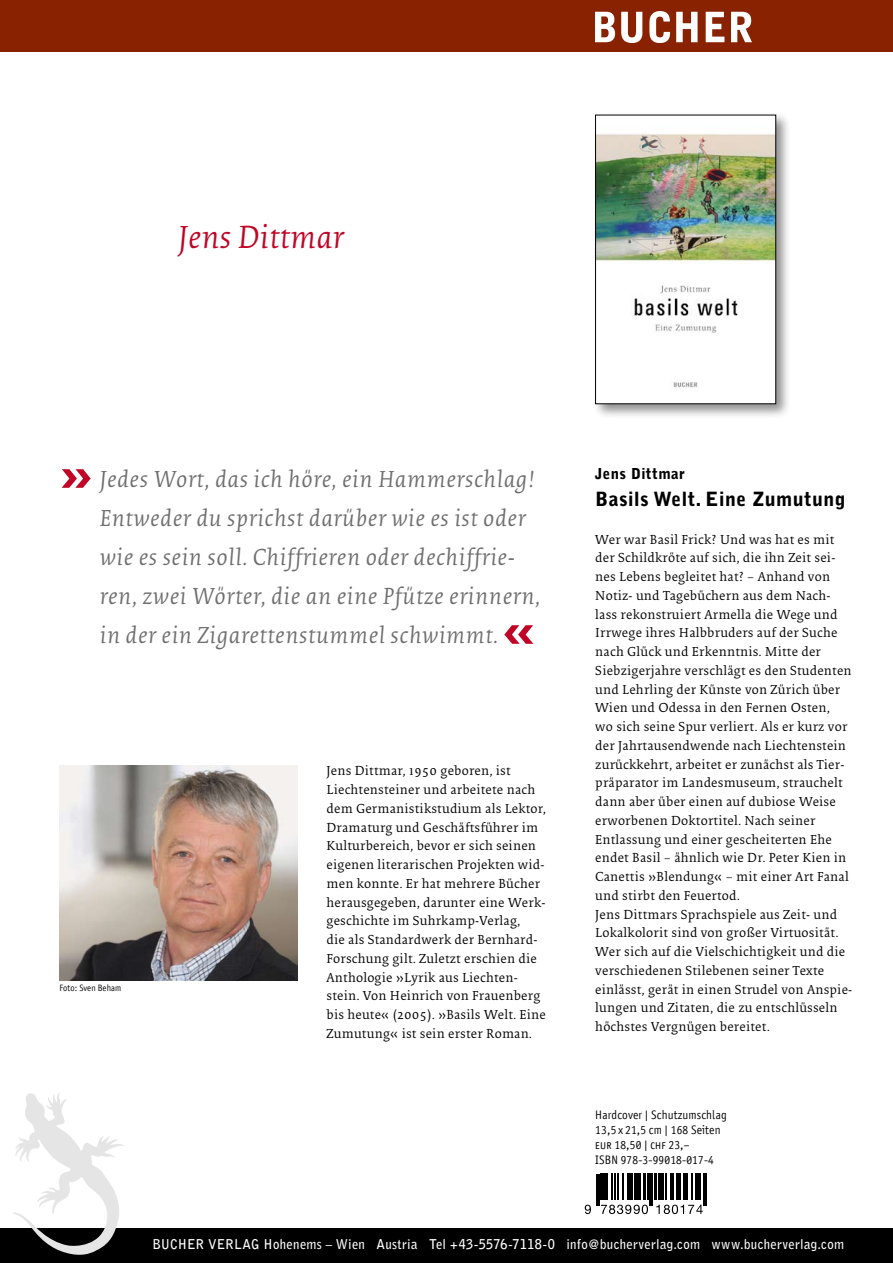
<style>
.page{position:relative;width:893px;height:1263px;background:#fff}
.page>*{position:absolute;margin:0;border:0;box-sizing:border-box;transform-origin:0 0}
.t1{font:900 60px "Bell Gothic";color:#c10526}
.t2{font:33px "Collis Italic Bib";letter-spacing:.01em;color:#c10526}
.t3{font:24px/39px "Collis Italic Bib";letter-spacing:.025em;color:#6f6f6f}
.t4{font:900 19.5px "Bell Gothic";letter-spacing:.025em;color:#000}
.t5{font:900 15px "Bell Gothic";letter-spacing:.025em;color:#000}
.t6{font:13.5px/18.8px "Collis Roman Txt";letter-spacing:.015em;color:#000}
.t7{font:13.5px/18.8px "Collis Roman Bib";letter-spacing:.015em;color:#000}
.t8{font:700 13.5px "Bell Gothic";letter-spacing:.02em;color:#fff;scale:.95 1}
.t9{font:12px/15px "Axel";letter-spacing:.015em;color:#000}
.t10{font:12px "Axel SC";letter-spacing:.015em;color:#000}
.t11{font:9px "Axel";letter-spacing:.015em;color:#000}
</style>
<div class="page">
<div style="left:0;top:1229px;width:893px;height:34px;background:#000"></div>
<div style="left:0;top:0;width:893px;height:51px;background:#892200"></div>
<img style="left:595px;top:12px;width:156px;height:30px">
<svg style="left:13px;top:1093px;width:111px;height:162px"></svg>
<div style="left:592px;top:112px;width:199px;height:307px;background:#000;opacity:.45"></div>
<img style="left:597px;top:117px;width:177px;height:285px">
<div style="left:595px;top:115px;width:181px;height:289px;border:1px solid #000"></div>
<svg style="left:584px;top:1174px;width:121px;height:35px"></svg>
<hr style="left:596px;top:1174px;width:1px;height:32px;background:#000">
<hr style="left:598px;top:1174px;width:1px;height:32px;background:#000">
<svg style="left:585px;top:1205px;width:6px;height:9px"></svg>
<svg style="left:601px;top:1174px;width:23px;height:25px"></svg>
<hr style="left:627px;top:1174px;width:2px;height:25px;background:#000">
<svg style="left:630px;top:1174px;width:18px;height:25px"></svg>
<svg style="left:601px;top:1205px;width:47px;height:9px"></svg>
<hr style="left:649px;top:1174px;width:2px;height:32px;background:#000">
<hr style="left:652px;top:1174px;width:1px;height:32px;background:#000">
<svg style="left:654px;top:1174px;width:34px;height:25px"></svg>
<hr style="left:691px;top:1174px;width:2px;height:25px;background:#000">
<svg style="left:695px;top:1174px;width:6px;height:25px"></svg>
<svg style="left:656px;top:1205px;width:47px;height:9px"></svg>
<hr style="left:703px;top:1174px;width:1px;height:32px;background:#000">
<hr style="left:705px;top:1174px;width:2px;height:32px;background:#000">
<img style="left:60px;top:765px;width:238px;height:215px">
<h2 class="t2" style="left:179px;top:223px;width:167px">Jens Dittmar</h2>
<h1 class="t1" style="left:60px;top:438px;width:35px">»</h1>
<h3 class="t3" style="left:100px;top:462px;width:442px">Jedes Wort, das ich höre, ein Hammerschlag!<br>Entweder du sprichst darüber wie es ist oder wie es sein soll. Chiffrieren oder dechiffrie&shy;ren, zwei Wörter, die an eine Pfütze erinnern, in der ein Zigarettenstummel schwimmt.</h3>
<h1 class="t1" style="left:502px;top:594px;width:35px">«</h1>
<p class="t11" style="left:60px;top:983px;width:63px">Foto: Sven Beham</p>
<p class="t7" style="left:327px;top:763px;width:221px">Jens Dittmar, 1950 geboren, ist Liechtensteiner und arbeitete nach dem Germanistikstudium als Lektor, Dramaturg und Geschäftsführer im Kulturbereich, bevor er sich seinen eigenen literarischen Projekten wid&shy;men konnte. Er hat mehrere Bücher herausgegeben, darunter eine Werk&shy;geschichte im Suhrkamp-Verlag,<br>die als Standardwerk der Bernhard-Forschung gilt. Zuletzt erschien die Anthologie »Lyrik aus Liechten&shy;stein. Von Heinrich von Frauenberg bis heute« (2005). »Basils Welt. Eine Zumutung« ist sein erster Roman.</p>
<p class="t5" style="left:595px;top:465px;width:91px">Jens Dittmar</p>
<h3 class="t4" style="left:595px;top:488px;width:252px">Basils Welt. Eine Zumutung</h3>
<p class="t6" style="left:595px;top:530px;width:258px">Wer war Basil Frick? Und was hat es mit der Schildkröte auf sich, die ihn Zeit sei&shy;nes Lebens begleitet hat? – Anhand von Notiz- und Tagebüchern aus dem Nach&shy;lass rekonstruiert Armella die Wege und Irrwege ihres Halbbruders auf der Suche nach Glück und Erkenntnis. Mitte der Siebzigerjahre verschlägt es den Studenten und Lehrling der Künste von Zürich über Wien und Odessa in den Fernen Osten,<br>wo sich seine Spur verliert. Als er kurz vor der Jahrtausendwende nach Liechtenstein zurückkehrt, arbeitet er zunächst als Tier&shy;präparator im Landesmuseum, strauchelt dann aber über einen auf dubiose Weise erworbenen Doktortitel. Nach seiner Entlassung und einer gescheiterten Ehe endet Basil – ähnlich wie Dr. Peter Kien in Canettis »Blendung« – mit einer Art Fanal und stirbt den Feuertod.<br>Jens Dittmars Sprachspiele aus Zeit- und Lokalkolorit sind von großer Virtuosität.<br>Wer sich auf die Vielschichtigkeit und die verschiedenen Stilebenen seiner Texte einlässt, gerät in einen Strudel von Anspie&shy;lungen und Zitaten, die zu entschlüsseln höchstes Vergnügen bereitet.</p>
<p class="t9" style="left:595px;top:1107px;width:133px">Hardcover | Schutzumschlag<br>13,5 x 21,5 cm | 168 Seiten</p>
<p class="t10" style="left:595px;top:1138px;width:96px">eur 18,50 | chf 23,–</p>
<p class="t9" style="left:595px;top:1152px;width:120px">ISBN 978-3-99018-017-4</p>
<p class="t8" style="left:152px;top:1236px;width:730px">BUCHER Verlag Hohenems – Wien Austria Tel +43-5576-7118-0 info@bucherverlag.com www.bucherverlag.com</p>
</div>
